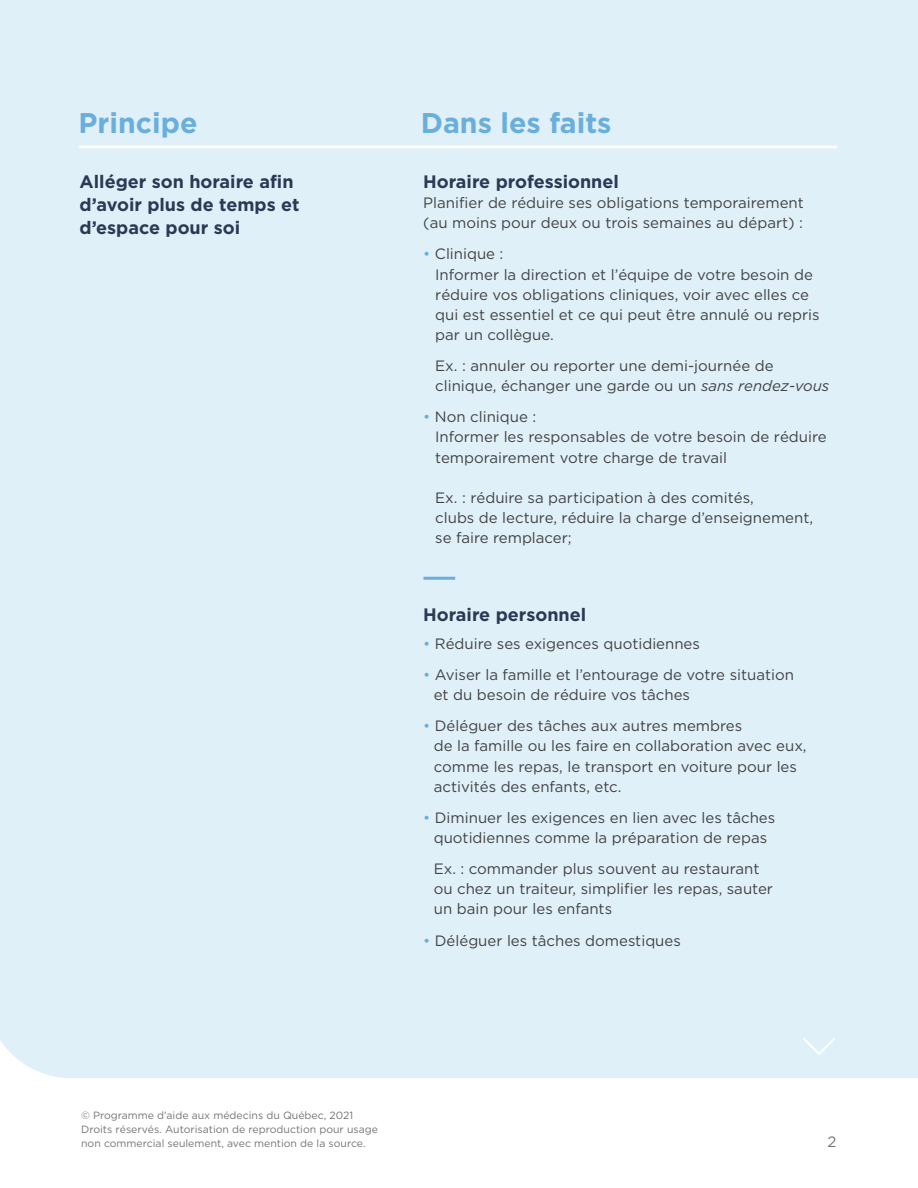
<style>
.page{position:relative;width:918px;height:1188px;background:#fff}
.page>*{position:absolute;margin:0;border:0;box-sizing:border-box;transform-origin:0 0}
.t1{font:700 28.5px "Gotham";color:#6aaedc}
.t2{font:700 18px/23.1px "Gotham";color:#2b3954}
.t3{font:15px/20.1px "Gotham";color:#424243}
.t4{font:15px "Gotham";color:#757579}
.t5{font:10.5px/14.1px "Gotham";color:#757579}
.s1{color:#6aaedc}
.s2{font-style:italic}
</style>
<div class="page">
<div style="left:0;top:0;width:918px;height:1078px;background:#e0f0f9"></div>
<hr style="left:423px;top:577px;width:32px;height:3px;background:#6aaedc">
<hr style="left:79px;top:146px;width:758px;height:2px;background:#fff">
<svg style="left:801px;top:1036px;width:36px;height:21px"></svg>
<h1 class="t1" style="left:79px;top:106px;width:120px">Principe</h1>
<h1 class="t1" style="left:421px;top:106px;width:192px">Dans les faits</h1>
<p class="t2" style="left:80px;top:170px;width:222px">Alléger son horaire afin d’avoir plus de temps et d’espace pour soi</p>
<p class="t2" style="left:423px;top:170px;width:197px">Horaire professionnel</p>
<p class="t3" style="left:423px;top:193px;width:382px">Planifier de réduire ses obligations temporairement (au moins pour deux ou trois semaines au départ) :</p>
<p class="t3" style="left:435px;top:244px;width:386px;text-indent:-12px"><span class="s1">•</span> Clinique :<br>Informer la direction et l’équipe de votre besoin de réduire vos obligations cliniques, voir avec elles ce qui est essentiel et ce qui peut être annulé ou repris par un collègue.</p>
<p class="t3" style="left:435px;top:355px;width:396px">Ex. : annuler ou reporter une demi-journée de clinique, échanger une garde ou un <span class="s2">sans rendez-vous</span></p>
<p class="t3" style="left:435px;top:407px;width:393px;text-indent:-12px"><span class="s1">•</span> Non clinique :<br>Informer les responsables de votre besoin de réduire temporairement votre charge de travail</p>
<p class="t3" style="left:435px;top:487px;width:379px">Ex. : réduire sa participation à des comités,<br>clubs de lecture, réduire la charge d’enseignement, se faire remplacer;</p>
<p class="t2" style="left:423px;top:603px;width:165px">Horaire personnel</p>
<p class="t3" style="left:423px;top:633px;width:278px"><span class="s1">•</span> Réduire ses exigences quotidiennes</p>
<p class="t3" style="left:434px;top:664px;width:362px;text-indent:-10px"><span class="s1">•</span> Aviser la famille et l’entourage de votre situation et du besoin de réduire vos tâches</p>
<p class="t3" style="left:434px;top:716px;width:374px;text-indent:-10px"><span class="s1">•</span> Déléguer des tâches aux autres membres<br>de la famille ou les faire en collaboration avec eux, comme les repas, le transport en voiture pour les activités des enfants, etc.</p>
<p class="t3" style="left:423px;top:807px;width:354px;text-align:center"><span class="s1">•</span> Diminuer les exigences en lien avec les tâches quotidiennes comme la préparation de repas</p>
<p class="t3" style="left:434px;top:859px;width:341px">Ex. : commander plus souvent au restaurant ou chez un traiteur, simplifier les repas, sauter un bain pour les enfants</p>
<p class="t3" style="left:423px;top:930px;width:259px"><span class="s1">•</span> Déléguer les tâches domestiques</p>
<p class="t5" style="left:81px;top:1108px;width:298px">© Programme d’aide aux médecins du Québec, 2021<br>Droits réservés. Autorisation de reproduction pour usage non commercial seulement, avec mention de la source.</p>
<p class="t4" style="left:827px;top:1134px;width:10px">2</p>
</div>
